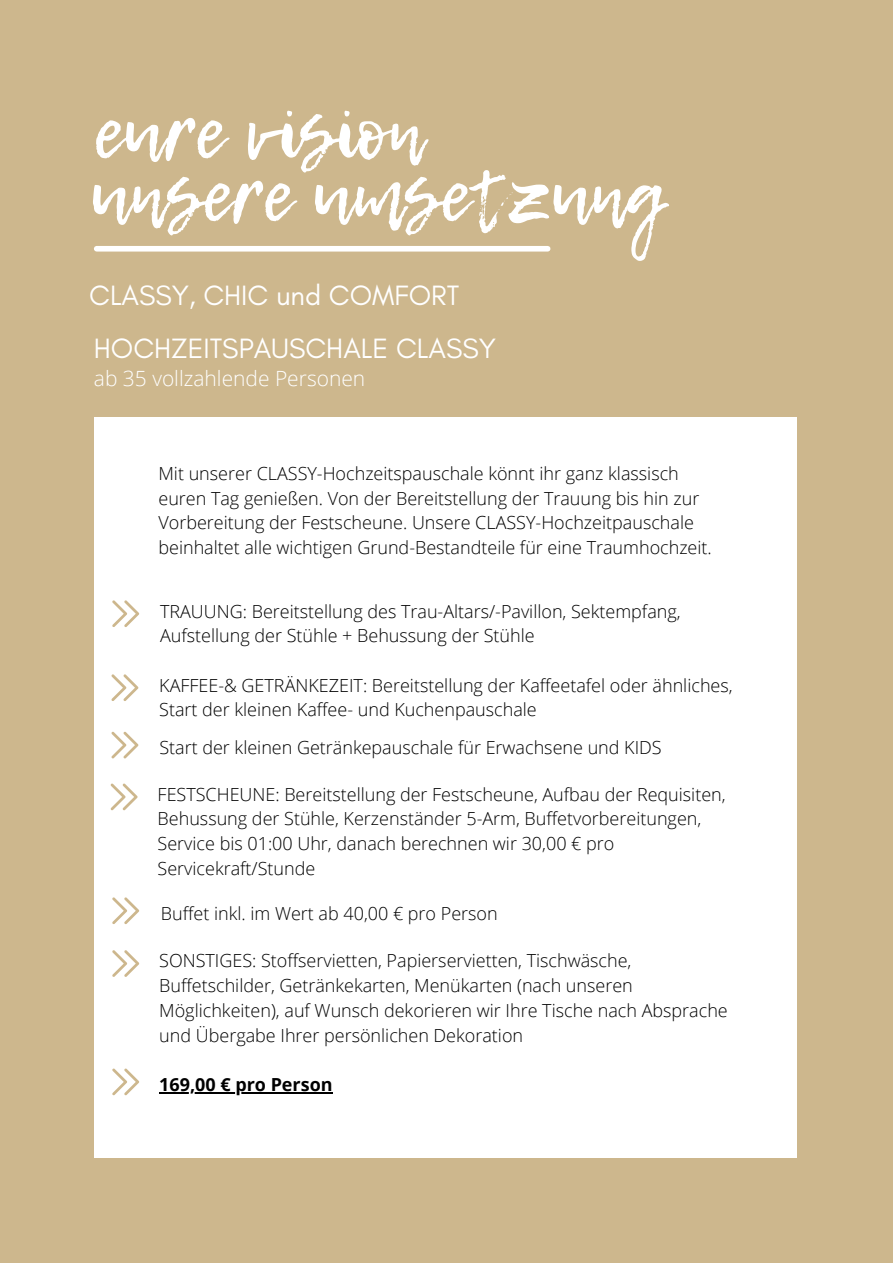
<style>
.page{position:relative;width:893px;height:1264px;background:#fff}
.page>*{position:absolute;margin:0;border:0;box-sizing:border-box;transform-origin:0 0}
.t1{font:73.5px/62.8px "Lemon Tuesday";color:#fff}
.t2{font:28.5px/52.9px "Glacial Indifference";color:#fff}
.t3{font:300 21px "Open Sans";color:#fff}
.t4{font:300 18px/24.8px "Open Sans";color:#000}
.t5{font:700 18px "Open Sans";color:#000}
</style>
<div class="page">
<div style="left:0;top:0;width:892px;height:1262px;background:#cdb78d"></div>
<div style="left:97px;top:246px;width:450px;height:5px;background:#fff"></div>
<div style="left:94px;top:417px;width:702px;height:740px;background:#fff"></div>
<svg style="left:112px;top:600px;width:27px;height:27px"></svg>
<svg style="left:111px;top:674px;width:27px;height:27px"></svg>
<svg style="left:110px;top:783px;width:27px;height:27px"></svg>
<svg style="left:112px;top:950px;width:27px;height:27px"></svg>
<svg style="left:112px;top:1068px;width:27px;height:27px"></svg>
<hr style="left:159px;top:1092px;width:174px;height:1px;background:#000">
<svg style="left:111px;top:731px;width:27px;height:27px"></svg>
<svg style="left:112px;top:897px;width:27px;height:27px"></svg>
<h1 class="t1" style="left:89px;top:101px;width:575px">eure vision<br>unsere umsetzung</h1>
<h2 class="t2" style="left:89px;top:268px;width:408px">CLASSY, CHIC und COMFORT<br>HOCHZEITSPAUSCHALE CLASSY</h2>
<p class="t3" style="left:94px;top:363px;width:273px">ab 35 vollzahlende Personen</p>
<p class="t4" style="left:158px;top:460px;width:555px">Mit unserer CLASSY-Hochzeitspauschale könnt ihr ganz klassisch euren Tag genießen. Von der Bereitstellung der Trauung bis hin zur Vorbereitung der Festscheune. Unsere CLASSY-Hochzeitpauschale beinhaltet alle wichtigen Grund-Bestandteile für eine Traumhochzeit.</p>
<p class="t4" style="left:160px;top:598px;width:522px">TRAUUNG: Bereitstellung des Trau-Altars/-Pavillon, Sektempfang,<br>Aufstellung der Stühle + Behussung der Stühle</p>
<p class="t4" style="left:159px;top:672px;width:575px">KAFFEE-&amp; GETRÄNKEZEIT: Bereitstellung der Kaffeetafel oder ähnliches,<br>Start der kleinen Kaffee- und Kuchenpauschale</p>
<p class="t4" style="left:159px;top:735px;width:503px">Start der kleinen Getränkepauschale für Erwachsene und KIDS</p>
<p class="t4" style="left:158px;top:781px;width:569px">FESTSCHEUNE: Bereitstellung der Festscheune, Aufbau der Requisiten, Behussung der Stühle, Kerzenständer 5-Arm, Buffetvorbereitungen, Service bis 01:00 Uhr, danach berechnen wir 30,00 € pro Servicekraft/Stunde</p>
<p class="t4" style="left:161px;top:900px;width:338px">Buffet inkl. im Wert ab 40,00 € pro Person</p>
<p class="t4" style="left:159px;top:948px;width:570px">SONSTIGES: Stoffservietten, Papierservietten, Tischwäsche, Buffetschilder, Getränkekarten, Menükarten (nach unseren Möglichkeiten), auf Wunsch dekorieren wir Ihre Tische nach Absprache und Übergabe Ihrer persönlichen Dekoration</p>
<p class="t5" style="left:159px;top:1071px;width:175px">169,00 € pro Person</p>
</div>
